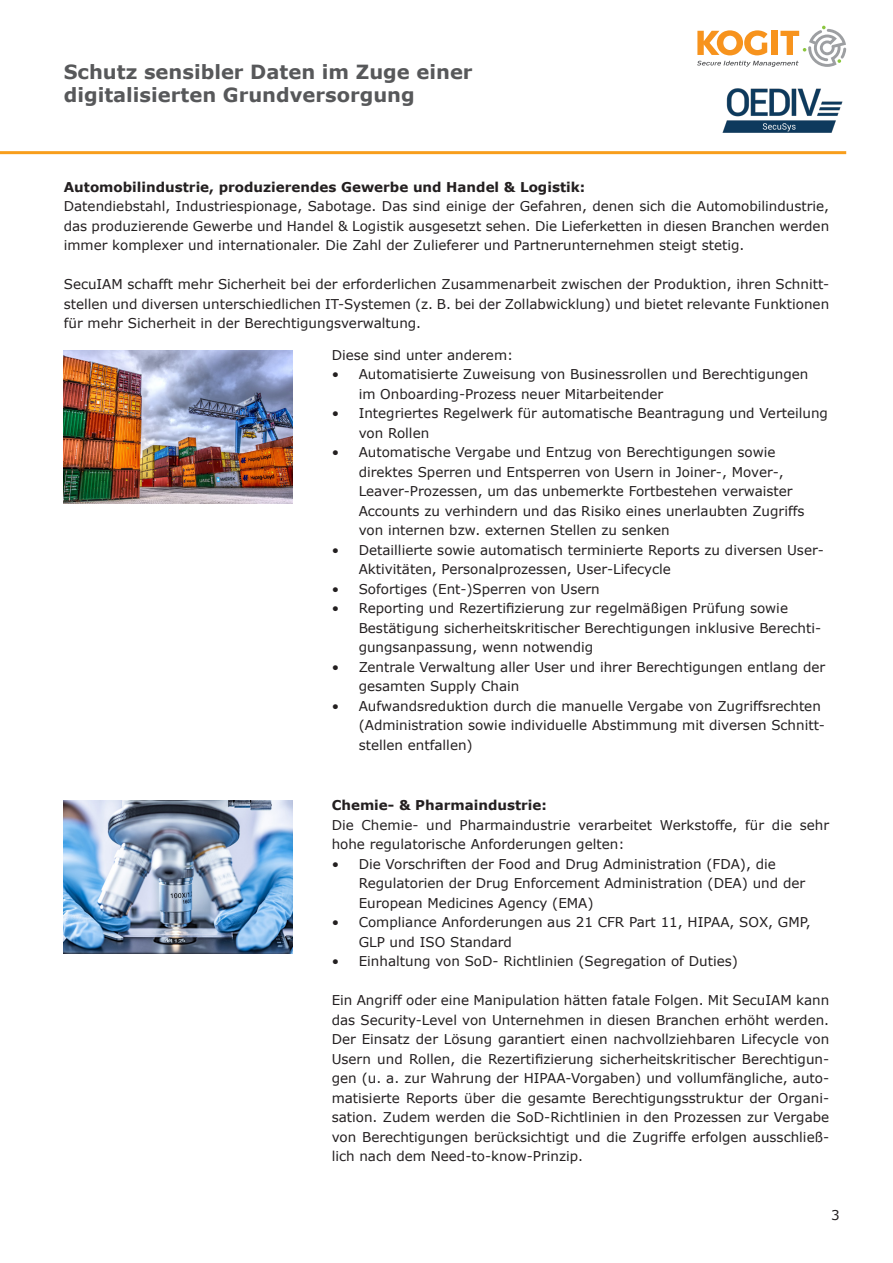
<style>
.page{position:relative;width:893px;height:1263px;background:#fff}
.page>*{position:absolute;margin:0;border:0;box-sizing:border-box;transform-origin:0 0}
.t1{font:700 19.5px/23.4px "Verdana";color:#57585a}
.t2{font:13.5px/19.5px "Verdana";color:#231f20}
.t3{font:700 13.5px "Verdana";color:#231f20}
</style>
<div class="page">
<hr style="left:0;top:151px;width:846px;height:3px;background:#f89e1c">
<img style="left:63px;top:800px;width:230px;height:153px">
<img style="left:63px;top:351px;width:230px;height:153px">
<svg style="left:697px;top:26px;width:149px;height:41px"></svg>
<img style="left:722px;top:88px;width:121px;height:45px">
<h1 class="t1" style="left:64px;top:60px;width:410px">Schutz sensibler Daten im Zuge einer digitalisierten Grundversorgung</h1>
<p class="t3" style="left:64px;top:178px;width:523px">Automobilindustrie, produzierendes Gewerbe und Handel &amp; Logistik:</p>
<p class="t2" style="left:64px;top:197px;width:767px;text-align:justify">Datendiebstahl, Industriespionage, Sabotage. Das sind einige der Gefahren, denen sich die Automobilindustrie, das produzierende Gewerbe und Handel &amp; Logistik ausgesetzt sehen. Die Lieferketten in diesen Branchen werden immer komplexer und internationaler. Die Zahl der Zulieferer und Partnerunternehmen steigt stetig.</p>
<p class="t2" style="left:64px;top:275px;width:767px;text-align:justify">SecuIAM schafft mehr Sicherheit bei der erforderlichen Zusammenarbeit zwischen der Produktion, ihren Schnitt&shy;stellen und diversen unterschiedlichen IT-Systemen (z. B. bei der Zollabwicklung) und bietet relevante Funktionen für mehr Sicherheit in der Berechtigungsverwaltung.</p>
<p class="t2" style="left:332px;top:345px;width:183px">Diese sind unter anderem:</p>
<p class="t2" style="left:359px;top:365px;width:451px;text-indent:-27px">• Automatisierte Zuweisung von Businessrollen und Berechtigungen im Onboarding-Prozess neuer Mitarbeitender</p>
<p class="t2" style="left:359px;top:404px;width:471px;text-indent:-27px">• Integriertes Regelwerk für automatische Beantragung und Verteilung von Rollen</p>
<p class="t2" style="left:359px;top:443px;width:447px;text-indent:-27px">• Automatische Vergabe und Entzug von Berechtigungen sowie direktes Sperren und Entsperren von Usern in Joiner-, Mover-, Leaver-Prozessen, um das unbemerkte Fortbestehen verwaister Accounts zu verhindern und das Risiko eines unerlaubten Zugriffs von internen bzw. externen Stellen zu senken</p>
<p class="t2" style="left:359px;top:540px;width:467px;text-indent:-27px">• Detaillierte sowie automatisch terminierte Reports zu diversen User-<br>Aktivitäten, Personalprozessen, User-Lifecycle</p>
<p class="t2" style="left:332px;top:579px;width:270px">• Sofortiges (Ent-)Sperren von Usern</p>
<p class="t2" style="left:359px;top:599px;width:464px;text-indent:-27px">• Reporting und Rezertifizierung zur regelmäßigen Prüfung sowie<br>Bestätigung sicherheitskritischer Berechtigungen inklusive Berechti&shy;gungsanpassung, wenn notwendig</p>
<p class="t2" style="left:359px;top:657px;width:468px;text-indent:-27px">• Zentrale Verwaltung aller User und ihrer Berechtigungen entlang der gesamten Supply Chain</p>
<p class="t2" style="left:359px;top:696px;width:468px;text-indent:-27px">• Aufwandsreduktion durch die manuelle Vergabe von Zugriffsrechten (Administration sowie individuelle Abstimmung mit diversen Schnitt&shy;stellen entfallen)</p>
<p class="t3" style="left:332px;top:796px;width:217px">Chemie- &amp; Pharmaindustrie:</p>
<p class="t2" style="left:332px;top:815px;width:499px">Die Chemie- und Pharmaindustrie verarbeitet Werkstoffe, für die sehr hohe regulatorische Anforderungen gelten:</p>
<p class="t2" style="left:359px;top:854px;width:448px;text-indent:-27px">• Die Vorschriften der Food and Drug Administration (FDA), die<br>Regulatorien der Drug Enforcement Administration (DEA) und der<br>European Medicines Agency (EMA)</p>
<p class="t2" style="left:359px;top:912px;width:454px;text-indent:-27px">• Compliance Anforderungen aus 21 CFR Part 11, HIPAA, SOX, GMP,<br>GLP und ISO Standard</p>
<p class="t2" style="left:332px;top:951px;width:408px">• Einhaltung von SoD- Richtlinien (Segregation of Duties)</p>
<p class="t2" style="left:332px;top:990px;width:499px;text-align:justify">Ein Angriff oder eine Manipulation hätten fatale Folgen. Mit SecuIAM kann das Security-Level von Unternehmen in diesen Branchen erhöht werden.<br>Der Einsatz der Lösung garantiert einen nachvollziehbaren Lifecycle von Usern und Rollen, die Rezertifizierung sicherheitskritischer Berechtigun&shy;gen (u. a. zur Wahrung der HIPAA-Vorgaben) und vollumfängliche, auto&shy;matisierte Reports über die gesamte Berechtigungsstruktur der Organi&shy;sation. Zudem werden die SoD-Richtlinien in den Prozessen zur Vergabe von Berechtigungen berücksichtigt und die Zugriffe erfolgen ausschließ&shy;lich nach dem Need-to-know-Prinzip.</p>
<p class="t2" style="left:831px;top:1206px;width:10px">3</p>
</div>
